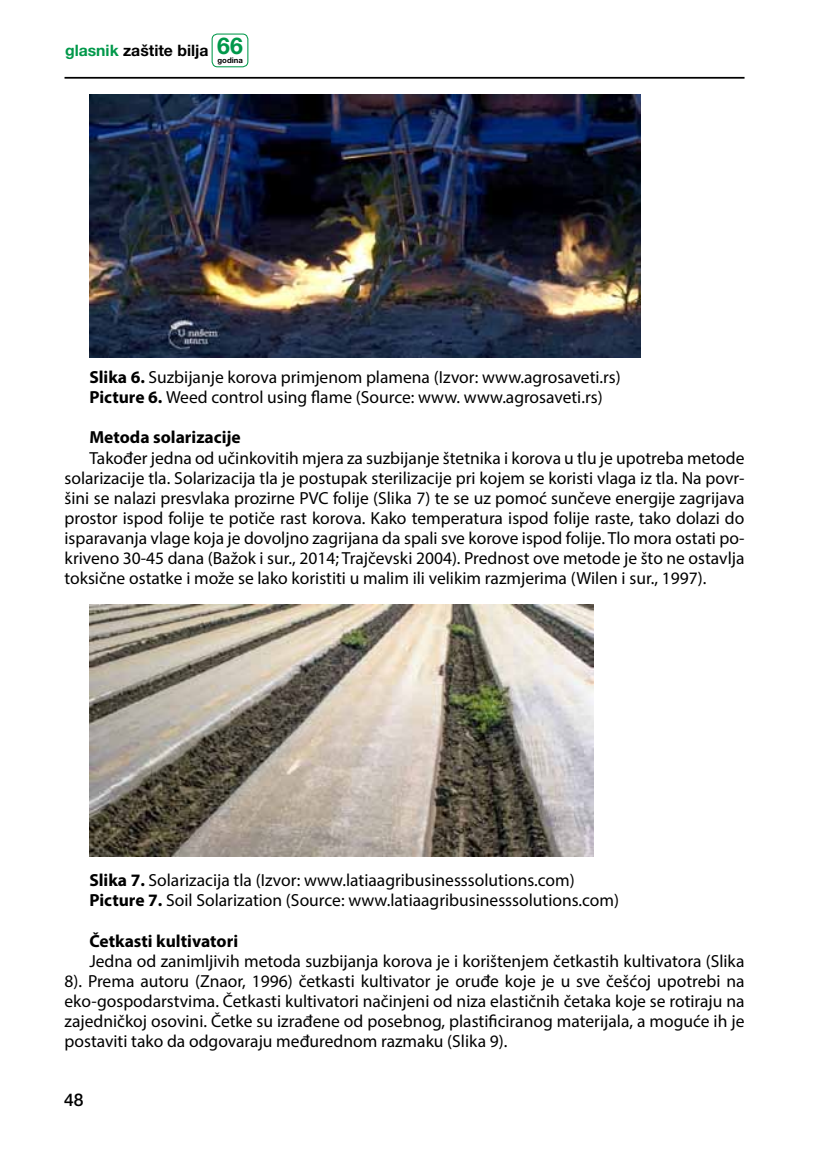
<style>
.page{position:relative;width:819px;height:1166px;background:#fff}
.page>*{position:absolute;margin:0;border:0;box-sizing:border-box;transform-origin:0 0}
.t1{font:17.5px/20.1px "Myriad Pro";color:#000}
.t2{font:700 17.5px "Myriad Pro";color:#000}
.t3{font:500 17.5px "Helvetica Neue LT Pro";color:#000}
.t4{font:700 15.75px "Helvetica Neue LT Pro";color:#000}
.t5{font:700 7.7px "Helvetica Neue LT Pro";color:#000}
.s1{color:#00984a}
.s2{font-size:23.1px;color:#00984a}
.s3{font-weight:700}
</style>
<div class="page">
<hr style="left:64px;top:77px;width:680px;height:2px;background:#000">
<div style="left:211px;top:34px;width:37px;height:33px;border:1px solid #00984a;border-radius:5px"></div>
<img style="left:89px;top:94px;width:552px;height:264px">
<img style="left:89px;top:605px;width:504px;height:252px">
<p class="t4" style="left:65px;top:40px;width:179px"><span class="s1">glasnik</span> zaštite bilja <span class="s2">66</span></p>
<p class="t5" style="left:217px;top:56px;width:27px">godina</p>
<p class="t1" style="left:89px;top:367px;width:533px"><span class="s3">Slika 6.</span> Suzbijanje korova primjenom plamena (Izvor: www.agrosaveti.rs)<br><span class="s3">Picture 6.</span> Weed control using flame (Source: www. www.agrosaveti.rs)</p>
<p class="t2" style="left:89px;top:426px;width:153px">Metoda solarizacije</p>
<p class="t1" style="left:64px;top:447px;width:681px;text-align:justify;text-indent:25px">Također jedna od učinkovitih mjera za suzbijanje štetnika i korova u tlu je upotreba metode solarizacije tla. Solarizacija tla je postupak sterilizacije pri kojem se koristi vlaga iz tla. Na povr&shy;šini se nalazi presvlaka prozirne PVC folije (Slika 7) te se uz pomoć sunčeve energije zagrijava prostor ispod folije te potiče rast korova. Kako temperatura ispod folije raste, tako dolazi do isparavanja vlage koja je dovoljno zagrijana da spali sve korove ispod folije. Tlo mora ostati po&shy;kriveno 30-45 dana (Bažok i sur., 2014; Trajčevski 2004). Prednost ove metode je što ne ostavlja toksične ostatke i može se lako koristiti u malim ili velikim razmjerima (Wilen i sur., 1997).</p>
<p class="t1" style="left:89px;top:870px;width:531px"><span class="s3">Slika 7.</span> Solarizacija tla (Izvor: www.latiaagribusinesssolutions.com)<br><span class="s3">Picture 7.</span> Soil Solarization (Source: www.latiaagribusinesssolutions.com)</p>
<p class="t2" style="left:89px;top:929px;width:150px">Četkasti kultivatori</p>
<p class="t1" style="left:64px;top:950px;width:681px;text-align:justify;text-indent:25px">Jedna od zanimljivih metoda suzbijanja korova je i korištenjem četkastih kultivatora (Slika 8). Prema autoru (Znaor, 1996) četkasti kultivator je oruđe koje je u sve češćoj upotrebi na eko-gospodarstvima. Četkasti kultivatori načinjeni od niza elastičnih četaka koje se rotiraju na zajedničkoj osovini. Četke su izrađene od posebnog, plastificiranog materijala, a moguće ih je postaviti tako da odgovaraju međurednom razmaku (Slika 9).</p>
<p class="t3" style="left:64px;top:1090px;width:21px">48</p>
</div>
